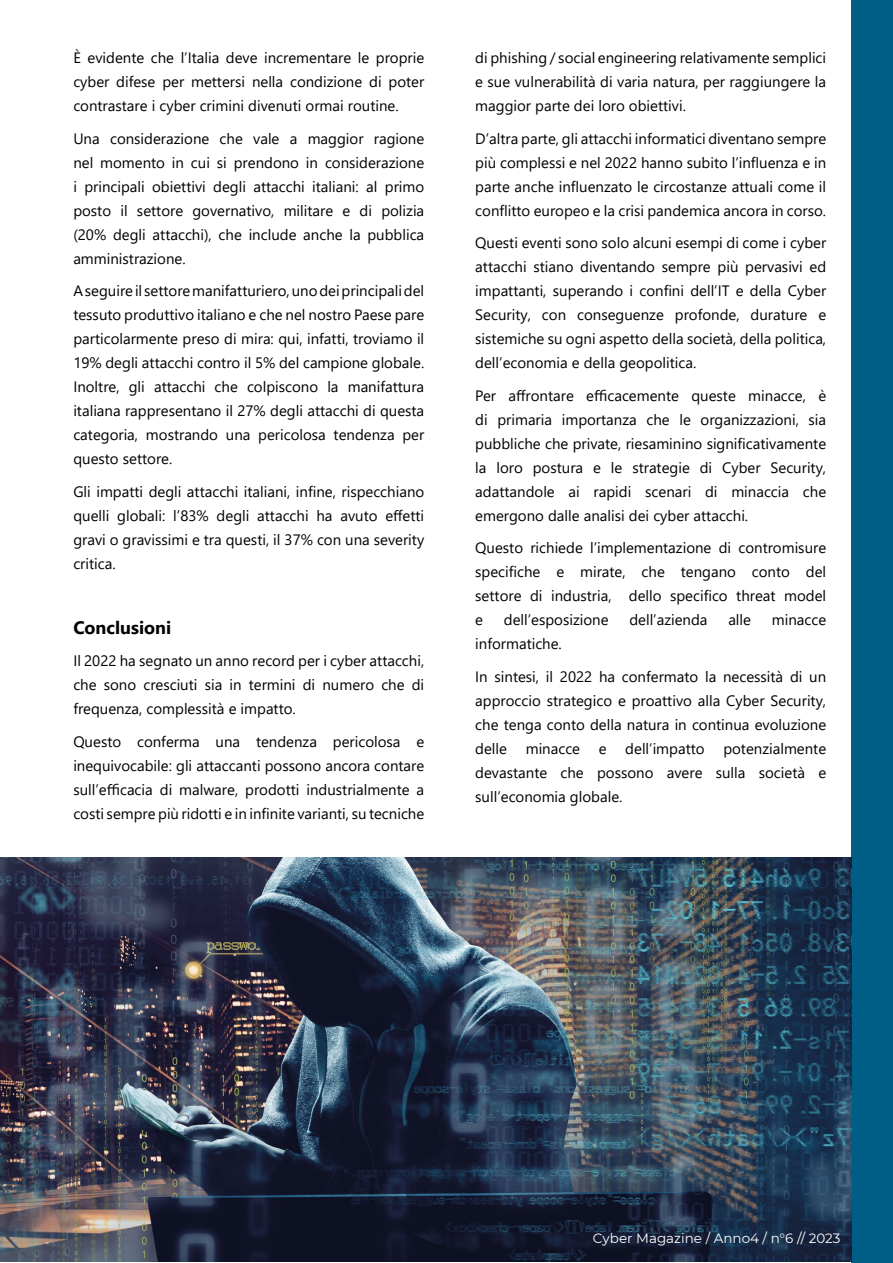
<style>
.page{position:relative;width:893px;height:1263px;background:#fff}
.page>*{position:absolute;margin:0;border:0;box-sizing:border-box;transform-origin:0 0}
.t1{font:700 18px "Segoe UI";color:#000}
.t2{font:15px/24px "Segoe UI";color:#000;text-align:justify}
.t3{font:13.5px "Montserrat";color:#fff}
</style>
<div class="page">
<div style="left:851px;top:0;width:42px;height:1263px;background:#005d86"></div>
<img style="left:0;top:858px;width:851px;height:404px">
<p class="t2" style="left:73px;top:44px;width:352px">È evidente che l’Italia deve incrementare le proprie cyber difese per mettersi nella condizione di poter contrastare i cyber crimini divenuti ormai routine.</p>
<p class="t2" style="left:73px;top:125px;width:352px">Una considerazione che vale a maggior ragione nel momento in cui si prendono in considerazione i principali obiettivi degli attacchi italiani: al primo posto il settore governativo, militare e di polizia (20% degli attacchi), che include anche la pubblica amministrazione.</p>
<p class="t2" style="left:73px;top:277px;width:352px">A seguire il settore manifatturiero, uno dei principali del tessuto produttivo italiano e che nel nostro Paese pare particolarmente preso di mira: qui, infatti, troviamo il 19% degli attacchi contro il 5% del campione globale.<br>Inoltre, gli attacchi che colpiscono la manifattura italiana rappresentano il 27% degli attacchi di questa categoria, mostrando una pericolosa tendenza per questo settore.</p>
<p class="t2" style="left:73px;top:478px;width:352px">Gli impatti degli attacchi italiani, infine, rispecchiano quelli globali: l’83% degli attacchi ha avuto effetti gravi o gravissimi e tra questi, il 37% con una severity critica.</p>
<p class="t1" style="left:73px;top:610px;width:99px">Conclusioni</p>
<p class="t2" style="left:73px;top:647px;width:352px">Il 2022 ha segnato un anno record per i cyber attacchi, che sono cresciuti sia in termini di numero che di frequenza, complessità e impatto.</p>
<p class="t2" style="left:73px;top:728px;width:352px">Questo conferma una tendenza pericolosa e inequivocabile: gli attaccanti possono ancora contare sull’efficacia di malware, prodotti industrialmente a costi sempre più ridotti e in infinite varianti, su tecniche</p>
<p class="t2" style="left:475px;top:44px;width:352px">di phishing / social engineering relativamente semplici e sue vulnerabilità di varia natura, per raggiungere la maggior parte dei loro obiettivi.</p>
<p class="t2" style="left:475px;top:125px;width:352px">D’altra parte, gli attacchi informatici diventano sempre più complessi e nel 2022 hanno subito l’influenza e in parte anche influenzato le circostanze attuali come il conflitto europeo e la crisi pandemica ancora in corso.</p>
<p class="t2" style="left:475px;top:229px;width:352px">Questi eventi sono solo alcuni esempi di come i cyber attacchi stiano diventando sempre più pervasivi ed impattanti, superando i confini dell’IT e della Cyber Security, con conseguenze profonde, durature e sistemiche su ogni aspetto della società, della politica, dell’economia e della geopolitica.</p>
<p class="t2" style="left:475px;top:382px;width:352px">Per affrontare efficacemente queste minacce, è di primaria importanza che le organizzazioni, sia pubbliche che private, riesaminino significativamente la loro postura e le strategie di Cyber Security, adattandole ai rapidi scenari di minaccia che emergono dalle analisi dei cyber attacchi.</p>
<p class="t2" style="left:475px;top:534px;width:352px">Questo richiede l’implementazione di contromisure specifiche e mirate, che tengano conto del settore di industria, dello specifico threat model e</p>
<p class="t2" style="left:504px;top:606px;width:106px">dell’esposizione</p>
<p class="t2" style="left:629px;top:606px;width:80px">dell’azienda</p>
<p class="t2" style="left:728px;top:606px;width:24px">alle</p>
<p class="t2" style="left:772px;top:606px;width:56px">minacce</p>
<p class="t2" style="left:475px;top:626px;width:352px;line-height:32.5px">informatiche.<br>In sintesi, il 2022 ha confermato la necessità di un</p>
<p class="t2" style="left:475px;top:687px;width:352px">approccio strategico e proattivo alla Cyber Security, che tenga conto della natura in continua evoluzione delle minacce e dell’impatto potenzialmente devastante che possono avere sulla società e sull’economia globale.</p>
<p class="t3" style="left:593px;top:1228px;width:249px">Cyber Magazine / Anno4 / n°6 // 2023</p>
</div>
